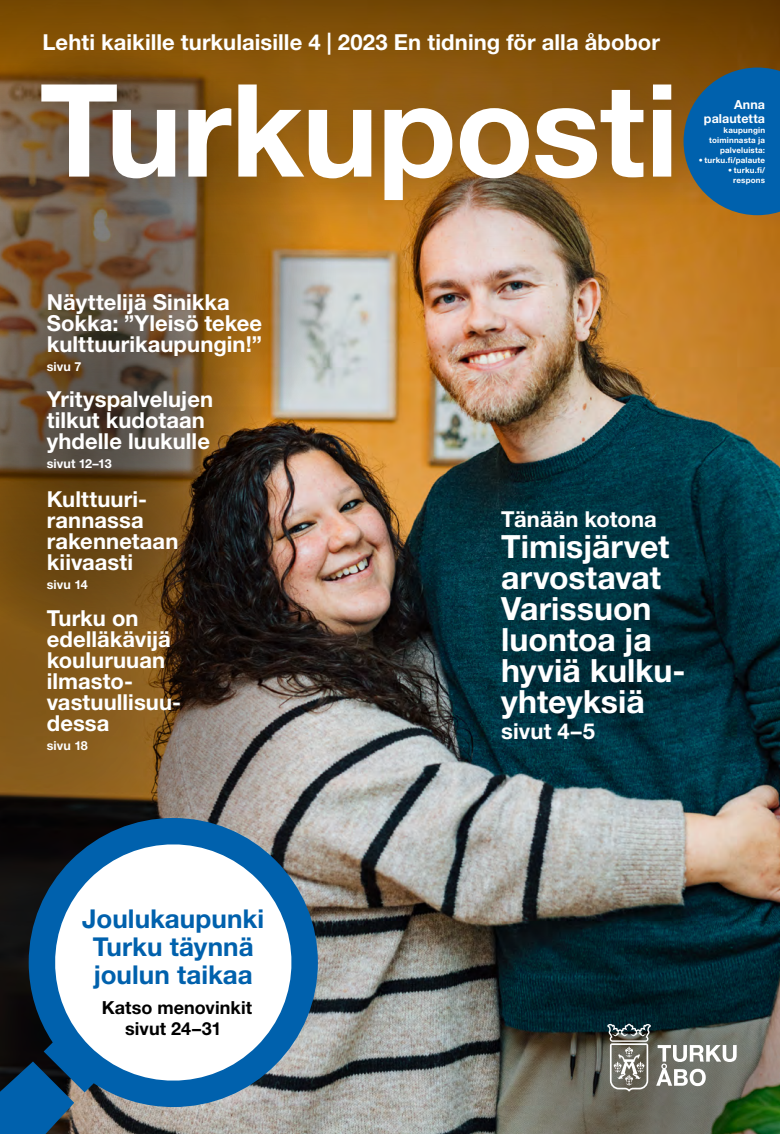
<style>
.page{position:relative;width:780px;height:1134px;background:#fff}
.page>*{position:absolute;margin:0;border:0;box-sizing:border-box;transform-origin:0 0}
.H1_kansi{font:700 128.9px "Helvetica Neue LT Std";letter-spacing:-.01em;color:#fff}
.KANSI_tekstit{font:700 32px/31px "Helvetica Neue LT Std";color:#fff}
.H2_22_24{font:700 26px/28px "Helvetica Neue LT Std";color:#0061ad;text-align:center}
.KANSI_tekstit-2{font:700 22px/21px "Helvetica Neue LT Std";letter-spacing:.005em;color:#fff}
.Tagline_P{font:700 22px "Helvetica Neue LT Std";letter-spacing:.005em;color:#fff}
.H2_22_24-2{font:700 18px "Helvetica Neue LT Std";letter-spacing:.005em;color:#000}
.KANSI_tekstit-3{font:700 12.5px/14px "Helvetica Neue LT Std";letter-spacing:.005em;color:#fff;text-align:right}
.KANSI_tekstit-4{font:700 8px/10px "Helvetica Neue LT Std";letter-spacing:.02em;color:#fff;text-align:right}
.s1{font-weight:400}
</style>
<div class="page">
<img style="left:0;top:215px;width:780px;height:919px">
<svg style="left:0;top:504px;width:318px;height:455px;background:#725b3f"></svg>
<svg style="left:0;top:504px;width:283px;height:146px;background:#4f3721"></svg>
<svg style="left:0;top:504px;width:262px;height:138px;background:#563a13"></svg>
<img style="left:0;top:282px;width:329px;height:222px">
<svg style="left:486px;top:883px;width:294px;height:29px;background:#68665f"></svg>
<svg style="left:486px;top:912px;width:294px;height:222px;background:#2c3f3d"></svg>
<svg style="left:470px;top:442px;width:310px;height:320px;background:#04333f"></svg>
<svg style="left:607px;top:1024px;width:129px;height:67px;background:#82857e"></svg>
<div style="left:0;top:0;width:759px;height:282px;background:#000;opacity:.55"></div>
<svg style="left:0;top:1061px;width:74px;height:73px;background:#0a4e83"></svg>
<svg style="left:29px;top:818px;width:289px;height:289px"></svg>
<svg style="left:683px;top:68px;width:97px;height:147px;background:#1a6192"></svg>
<p class="Tagline_P" style="left:43px;top:29px;width:619px">Lehti kaikille turkulaisille 4 | 2023 En tidning för alla åbobor</p>
<h1 class="H1_kansi" style="left:40px;top:51px;width:640px">Turkuposti</h1>
<p class="KANSI_tekstit-3" style="left:704px;top:97px;width:63px">Anna palautetta</p>
<p class="KANSI_tekstit-4" style="left:709px;top:125px;width:57px">kaupungin toiminnasta ja palveluista:</p>
<p class="KANSI_tekstit-4" style="left:698px;top:155px;width:68px"><span class="s1">•</span> turku.fi/palaute</p>
<p class="KANSI_tekstit-4" style="left:728px;top:165px;width:38px"><span class="s1">•</span> turku.fi/ respons</p>
<p class="KANSI_tekstit-2" style="left:47px;top:291px;width:217px">Näyttelijä Sinikka<br>Sokka: ”Yleisö tekee kulttuurikaupungin!”</p>
<p class="KANSI_tekstit-3" style="left:47px;top:359px;width:36px">sivu 7</p>
<p class="KANSI_tekstit-2" style="left:47px;top:388px;width:168px">Yrityspalvelujen tilkut kudotaan yhdelle luukulle</p>
<p class="KANSI_tekstit-3" style="left:47px;top:456px;width:66px">sivut 12–13</p>
<p class="KANSI_tekstit-2" style="left:47px;top:488px;width:102px">Kulttuuri&shy;rannassa</p>
<p class="KANSI_tekstit-2" style="left:47px;top:530px;width:133px">rakennetaan kiivaasti</p>
<p class="KANSI_tekstit-3" style="left:47px;top:577px;width:42px">sivu 14</p>
<p class="KANSI_tekstit-2" style="left:47px;top:607px;width:93px">Turku on</p>
<p class="KANSI_tekstit-2" style="left:47px;top:628px;width:125px">edelläkävijä</p>
<p class="KANSI_tekstit-2" style="left:47px;top:649px;width:120px">kouluruuan</p>
<p class="KANSI_tekstit-2" style="left:47px;top:670px;width:88px">ilmasto-</p>
<p class="KANSI_tekstit-2" style="left:47px;top:691px;width:136px">vastuullisuu&shy;dessa</p>
<p class="KANSI_tekstit-3" style="left:47px;top:738px;width:43px">sivu 18</p>
<p class="KANSI_tekstit-2" style="left:501px;top:508px;width:157px">Tänään kotona</p>
<p class="KANSI_tekstit" style="left:501px;top:530px;width:170px">Timisjärvet arvostavat</p>
<p class="KANSI_tekstit" style="left:501px;top:592px;width:152px">Varissuon luontoa ja</p>
<p class="KANSI_tekstit" style="left:501px;top:654px;width:185px">hyviä kulku&shy;yhteyksiä</p>
<p class="KANSI_tekstit-2" style="left:501px;top:720px;width:95px">sivut 4–5</p>
<h2 class="H2_22_24" style="left:82px;top:904px;width:183px">Joulukaupunki<br>Turku täynnä</h2>
<h2 class="H2_22_24" style="left:94px;top:960px;width:161px">joulun taikaa</h2>
<h2 class="H2_22_24-2" style="left:102px;top:996px;width:152px">Katso menovinkit</h2>
<h2 class="H2_22_24-2" style="left:125px;top:1018px;width:98px">sivut 24–31</h2>
</div>
